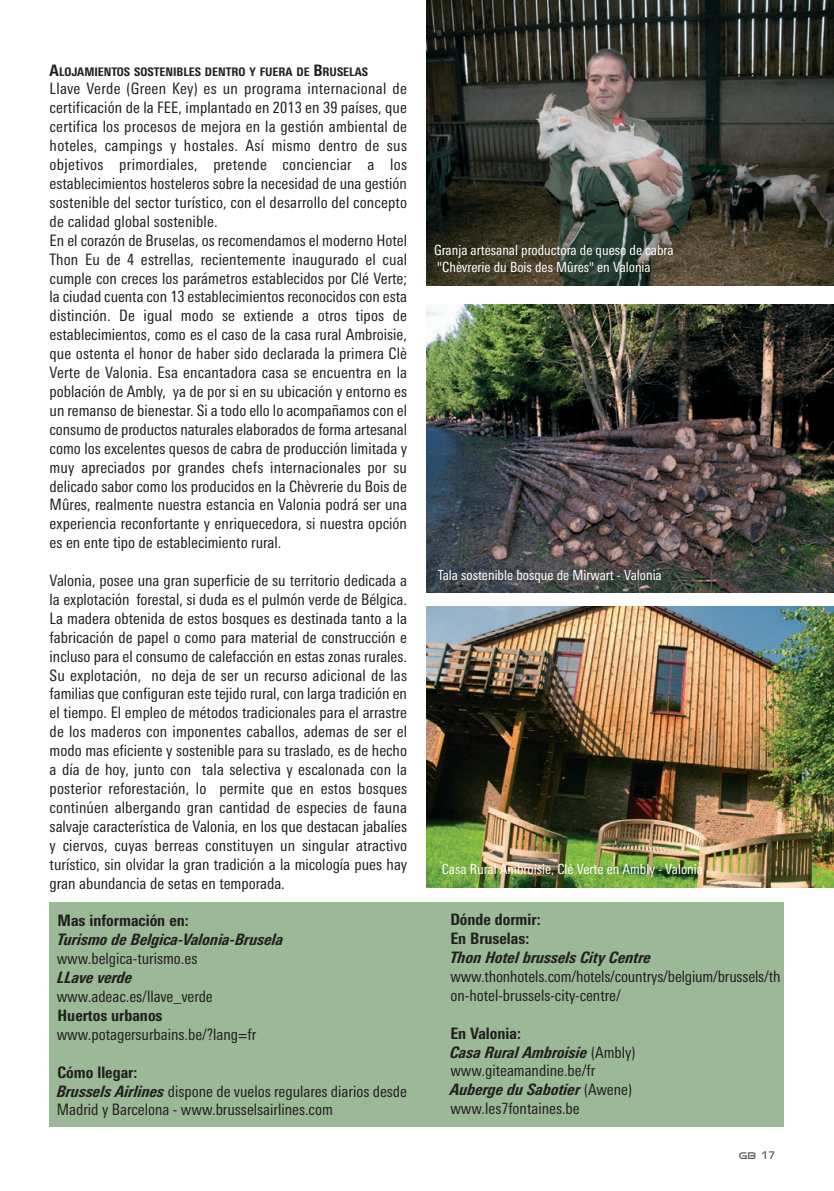
<style>
.page{position:relative;width:834px;height:1191px;background:#fff}
.page>*{position:absolute;margin:0;border:0;box-sizing:border-box;transform-origin:0 0}
.t1{font:condensed 15.75px/18.9px "Linotype Univers";color:#231f20}
.t2{font:italic 800 condensed 15.75px "Linotype Univers";color:#231f20}
.t3{font:800 condensed 15.75px/18.9px "Linotype Univers";color:#231f20}
.t4{font:condensed 14px/16.8px "Linotype Univers";color:#fff}
.t5{font:800 condensed 11.9px "Linotype Univers";color:#231f20}
.t6{font:9.8px "Good Times";color:#57585a}
.s1{font-size:15.75px}
.s2{font-weight:800}
.s3{font-weight:800;font-style:italic}
</style>
<div class="page">
<div style="left:50px;top:901px;width:734px;height:225px;background:#9bb897"></div>
<svg style="left:762px;top:1151px;width:12px;height:7px"></svg>
<img style="left:427px;top:0;width:406px;height:285px">
<img style="left:427px;top:304px;width:406px;height:288px">
<img style="left:427px;top:607px;width:406px;height:280px">
<p class="t5" style="left:50px;top:67px;width:320px"><span class="s1">A</span>LOJAMIENTOS SOSTENIBLES DENTRO Y FUERA DE <span class="s1">B</span>RUSELAS</p>
<p class="t1" style="left:50px;top:81px;width:359px">Llave Verde (Green Key) es un programa internacional de certificación de la FEE, implantado en 2013 en 39 países, que certifica los procesos de mejora en la gestión ambiental de hoteles, campings y hostales. Así mismo dentro de sus objetivos primordiales, pretende concienciar a los establecimientos hosteleros sobre la necesidad de una gestión sostenible del sector turístico, con el desarrollo del concepto de calidad global sostenible.<br>En el corazón de Bruselas, os recomendamos el moderno Hotel Thon Eu de 4 estrellas, recientemente inaugurado el cual cumple con creces los parámetros establecidos por Clé Verte; la ciudad cuenta con 13 establecimientos reconocidos con esta distinción. De igual modo se extiende a otros tipos de establecimientos, como es el caso de la casa rural Ambroisie, que ostenta el honor de haber sido declarada la primera Clè Verte de Valonia. Esa encantadora casa se encuentra en la población de Ambly, ya de por si en su ubicación y entorno es un remanso de bienestar. Si a todo ello lo acompañamos con el consumo de productos naturales elaborados de forma artesanal como los excelentes quesos de cabra de producción limitada y muy apreciados por grandes chefs internacionales por su delicado sabor como los producidos en la Chèvrerie du Bois de Mûres, realmente nuestra estancia en Valonia podrá ser una experiencia reconfortante y enriquecedora, si nuestra opción es en ente tipo de establecimiento rural.</p>
<p class="t1" style="left:50px;top:572px;width:359px;text-align:justify">Valonia, posee una gran superficie de su territorio dedicada a la explotación forestal, si duda es el pulmón verde de Bélgica.<br>La madera obtenida de estos bosques es destinada tanto a la fabricación de papel o como para material de construcción e incluso para el consumo de calefacción en estas zonas rurales.<br>Su explotación, no deja de ser un recurso adicional de las familias que configuran este tejido rural, con larga tradición en el tiempo. El empleo de métodos tradicionales para el arrastre de los maderos con imponentes caballos, ademas de ser el modo mas eficiente y sostenible para su traslado, es de hecho a día de hoy, junto con tala selectiva y escalonada con la posterior reforestación, lo permite que en estos bosques continúen albergando gran cantidad de especies de fauna salvaje característica de Valonia, en los que destacan jabalíes y ciervos, cuyas berreas constituyen un singular atractivo turístico, sin olvidar la gran tradición a la micología pues hay gran abundancia de setas en temporada.</p>
<p class="t3" style="left:57px;top:912px;width:133px">Mas información en:</p>
<p class="t2" style="left:57px;top:934px;width:228px">Turismo de Belgica-Valonia-Brusela</p>
<p class="t1" style="left:57px;top:950px;width:142px">www.belgica-turismo.es</p>
<p class="t2" style="left:57px;top:972px;width:77px">LLave verde</p>
<p class="t1" style="left:57px;top:988px;width:157px">www.adeac.es/llave_verde</p>
<p class="t3" style="left:57px;top:1007px;width:106px">Huertos urbanos</p>
<p class="t1" style="left:57px;top:1026px;width:201px">www.potagersurbains.be/?lang=fr</p>
<p class="t1" style="left:57px;top:1064px;width:352px"><span class="s2">Cómo llegar:<br></span><span class="s3">Brussels Airlines</span> dispone de vuelos regulares diarios desde<br>Madrid y Barcelona - www.brusselsairlines.com</p>
<p class="t4" style="left:434px;top:243px;width:241px">Granja artesanal productora de queso de cabra "Chèvrerie du Bois des Mûres" en Valonia</p>
<p class="t4" style="left:437px;top:568px;width:225px">Tala sostenible bosque de Mirwart - Valonia</p>
<p class="t4" style="left:441px;top:862px;width:262px">Casa Rural Ambroisie, Clè Verte en Ambly - Valonia</p>
<p class="t3" style="left:450px;top:911px;width:92px">Dónde dormir:<br>En Bruselas:</p>
<p class="t2" style="left:450px;top:951px;width:202px">Thon Hotel brussels City Centre</p>
<p class="t1" style="left:450px;top:968px;width:331px">www.thonhotels.com/hotels/countrys/belgium/brussels/th on-hotel-brussels-city-centre/</p>
<p class="t1" style="left:450px;top:1025px;width:186px"><span class="s2">En Valonia:<br></span><span class="s3">Casa Rural Ambroisie</span> (Ambly) www.giteamandine.be/fr<br><span class="s3">Auberge du Sabotier</span> (Awene) www.les7fontaines.be</p>
<p class="t6" style="left:738px;top:1151px;width:19px">GB</p>
</div>
